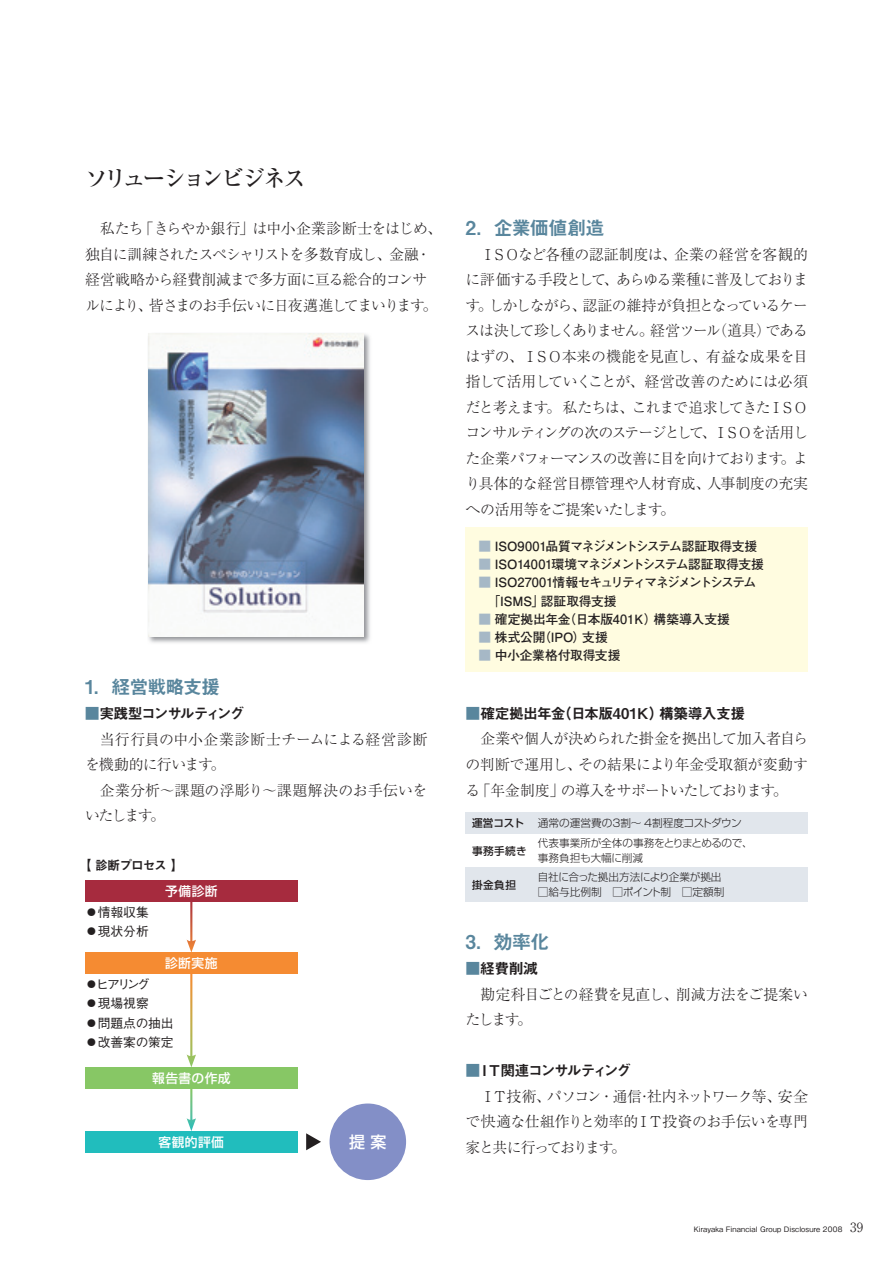
<style>
.page{position:relative;width:893px;height:1263px;background:#fff}
.page>*{position:absolute;margin:0;border:0;box-sizing:border-box;transform-origin:0 0}
.t1{font:500 23.4px "Ryumin Pro";letter-spacing:-.14em;color:#231f20}
.t2{font:19.2px "Midashi Go Pro MB31";letter-spacing:-.055em;color:#59869d}
.t3{font:500 15.9px "Shin Go Pro";color:#fff}
.t4{font:300 14.85px/25.5px "Ryumin Pro";letter-spacing:-.04em;color:#231f20;text-align:justify}
.t5{font:300 14.85px/25.5px "Ryumin Pro";letter-spacing:-.02em;color:#231f20}
.t6{font:300 14.85px/25.5px "Ryumin Pro";letter-spacing:.005em;color:#231f20}
.t7{font:14.85px "Midashi Go Pro MB31";letter-spacing:-.045em;color:#231f20}
.t8{font:14.85px "Midashi Go Pro MB31";letter-spacing:-.14em;color:#231f20}
.t9{font:14.85px "Midashi Go Pro MB31";letter-spacing:-.125em;color:#231f20}
.t10{font:14.85px "Midashi Go Pro MB31";letter-spacing:-.065em;color:#231f20}
.t11{font:700 12.75px/18.1px "Futo Go B101 Pro";letter-spacing:-.025em;color:#231f20}
.t12{font:500 12.75px "Gothic BBB Pro";color:#231f20}
.t13{font:500 12.75px "Shin Go Pro";letter-spacing:.03em;color:#fff}
.t14{font:700 12.75px "Futo Go B101 Pro";letter-spacing:-.005em;color:#231f20}
.t15{font:12.75px "Midashi Go Pro MB31";letter-spacing:-.07em;color:#231f20}
.t16{font:300 10.65px/20.2px "Shin Go Pro";color:#231f20}
.t17{font:300 10.65px/19.2px "Shin Go Pro";letter-spacing:-.02em;color:#231f20}
.t18{font:500 10.65px "Shin Go Pro";letter-spacing:.035em;color:#231f20}
.t19{font:500 7.5px "Gothic BBB Pro";letter-spacing:.015em;color:#231f20}
.s1{color:#59869d}
.s2{color:#a6b8c6}
.s3{font-family:"Ryumin Pro";font-weight:300;font-size:12.75px}
</style>
<div class="page">
<div style="left:330px;top:1103px;width:76px;height:77px;background:#838fc7;border-radius:50%"></div>
<svg style="left:187px;top:939px;width:9px;height:13px"></svg>
<svg style="left:187px;top:1054px;width:9px;height:13px"></svg>
<svg style="left:187px;top:1118px;width:9px;height:13px"></svg>
<img style="left:148px;top:333px;width:222px;height:310px">
<img style="left:149px;top:333px;width:215px;height:303px">
<div style="left:85px;top:880px;width:213px;height:21px;background:#a62b3e"></div>
<div style="left:85px;top:952px;width:213px;height:22px;background:#f58b32"></div>
<div style="left:85px;top:1067px;width:213px;height:22px;background:#87c765"></div>
<div style="left:85px;top:1131px;width:213px;height:21px;background:#21bdbd"></div>
<svg style="left:306px;top:1133px;width:15px;height:17px"></svg>
<div style="left:466px;top:527px;width:342px;height:145px;background:#fffce0"></div>
<div style="left:466px;top:812px;width:342px;height:21px;background:#e1e6ec"></div>
<div style="left:466px;top:867px;width:342px;height:34px;background:#e1e6ec"></div>
<h1 class="t1" style="left:85px;top:160px;width:223px">ソリューションビジネス</h1>
<p class="t4" style="left:85px;top:215px;width:359px;text-align:left;text-indent:15px">私たち「きらやか銀行」は中小企業診断士をはじめ、独自に訓練されたスペシャリストを多数育成し、金融・経営戦略から経費削減まで多方面に亘る総合的コンサルにより、皆さまのお手伝いに日夜邁進してまいります。</p>
<p class="t2" style="left:85px;top:671px;width:137px">1．経営戦略支援</p>
<p class="t9" style="left:85px;top:701px;width:161px"><span class="s1">■</span>実践型コンサルティング</p>
<p class="t5" style="left:85px;top:725px;width:344px;text-indent:15px">当行行員の中小企業診断士チームによる経営診断を機動的に行います。</p>
<p class="t6" style="left:85px;top:776px;width:344px;text-indent:15px">企業分析～課題の浮彫り～課題解決のお手伝いをいたします。</p>
<p class="t15" style="left:79px;top:855px;width:106px">【 診断プロセス 】</p>
<p class="t12" style="left:85px;top:902px;width:65px">●情報収集</p>
<p class="t12" style="left:85px;top:921px;width:65px">●現状分析</p>
<p class="t13" style="left:165px;top:880px;width:54px">予備診断</p>
<p class="t13" style="left:165px;top:953px;width:54px">診断実施</p>
<p class="t12" style="left:85px;top:974px;width:66px">●ヒアリング</p>
<p class="t12" style="left:85px;top:993px;width:65px">●現場視察</p>
<p class="t12" style="left:85px;top:1012px;width:90px">●問題点の抽出</p>
<p class="t12" style="left:85px;top:1032px;width:90px">●改善案の策定</p>
<p class="t13" style="left:152px;top:1067px;width:80px">報告書の作成</p>
<p class="t13" style="left:159px;top:1131px;width:67px">客観的評価</p>
<p class="t3" style="left:349px;top:1129px;width:39px">提 案</p>
<p class="t2" style="left:466px;top:212px;width:140px">2．企業価値創造</p>
<p class="t4" style="left:466px;top:240px;width:344px;text-indent:15px">ＩＳＯなど各種の認証制度は、企業の経営を客観的に評価する手段として、あらゆる業種に普及しております。しかしながら、認証の維持が負担となっているケースは決して珍しくありません。経営ツール（道具）であるはずの、ＩＳＯ本来の機能を見直し、有益な成果を目指して活用していくことが、経営改善のためには必須だと考えます。私たちは、これまで追求してきたＩＳＯコンサルティングの次のステージとして、ＩＳＯを活用した企業パフォーマンスの改善に目を向けております。より具体的な経営目標管理や人材育成、人事制度の充実への活用等をご提案いたします。</p>
<p class="t11" style="left:478px;top:536px;width:280px"><span class="s2">■</span> ISO9001品質マネジメントシステム認証取得支援</p>
<p class="t11" style="left:478px;top:554px;width:287px"><span class="s2">■</span> ISO14001環境マネジメントシステム認証取得支援</p>
<p class="t11" style="left:478px;top:572px;width:279px"><span class="s2">■</span> ISO27001情報セキュリティマネジメントシステム　「ISMS」認証取得支援</p>
<p class="t11" style="left:478px;top:608px;width:253px"><span class="s2">■</span> 確定拠出年金（日本版401Ｋ）構築導入支援</p>
<p class="t14" style="left:478px;top:627px;width:131px"><span class="s2">■</span> 株式公開（IPO）支援</p>
<p class="t11" style="left:478px;top:644px;width:144px"><span class="s2">■</span> 中小企業格付取得支援</p>
<p class="t7" style="left:465px;top:701px;width:281px"><span class="s1">■</span>確定拠出年金（日本版401Ｋ）構築導入支援</p>
<p class="t4" style="left:466px;top:725px;width:344px;text-indent:15px">企業や個人が決められた掛金を拠出して加入者自らの判断で運用し、その結果により年金受取額が変動する「年金制度」の導入をサポートいたしております。</p>
<p class="t18" style="left:472px;top:814px;width:54px">運営コスト</p>
<p class="t18" style="left:472px;top:842px;width:56px">事務手続き</p>
<p class="t18" style="left:472px;top:876px;width:45px">掛金負担</p>
<p class="t16" style="left:538px;top:811px;width:216px">通常の運営費の3割～ 4割程度コストダウン代表事業所が全体の事務をとりまとめるので、</p>
<p class="t17" style="left:538px;top:847px;width:185px">事務負担も大幅に削減<br>自社に合った拠出方法により企業が拠出</p>
<p class="t16" style="left:538px;top:880px;width:188px">□給与比例制　□ポイント制　□定額制</p>
<p class="t2" style="left:466px;top:926px;width:85px">3．効率化</p>
<p class="t10" style="left:465px;top:957px;width:74px"><span class="s1">■</span>経費削減</p>
<p class="t4" style="left:466px;top:980px;width:344px;text-indent:15px">勘定科目ごとの経費を見直し、削減方法をご提案いたします。</p>
<p class="t8" style="left:465px;top:1059px;width:168px"><span class="s1">■</span>ＩＴ関連コンサルティング</p>
<p class="t4" style="left:466px;top:1082px;width:344px;text-indent:15px">ＩＴ技術、パソコン・通信･社内ネットワーク等、安全で快適な仕組作りと効率的ＩＴ投資のお手伝いを専門家と共に行っております。</p>
<p class="t19" style="left:694px;top:1223px;width:171px">Kirayaka Financial Group Disclosure 2008　<span class="s3">39</span></p>
</div>
